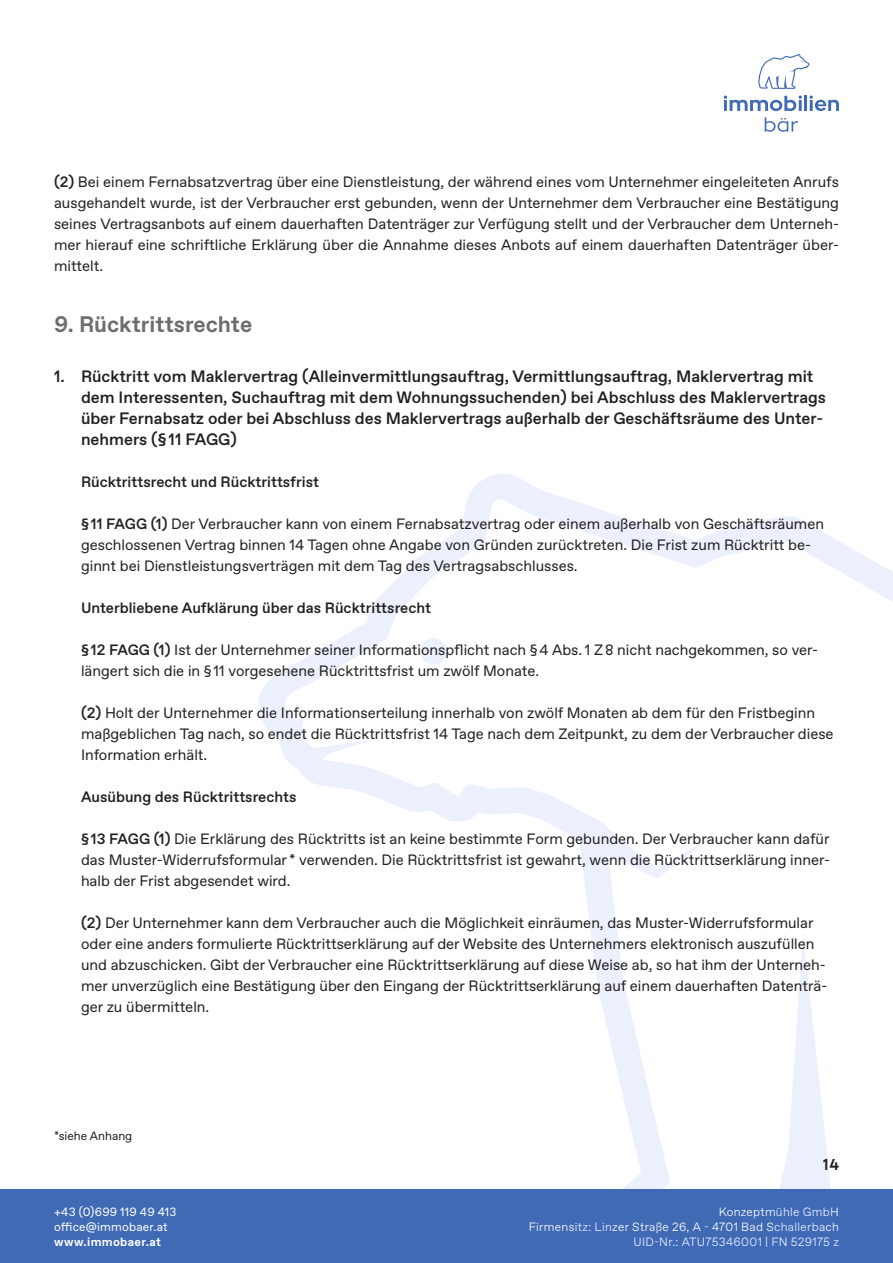
<style>
.page{position:relative;width:893px;height:1263px;background:#fff}
.page>*{position:absolute;margin:0;border:0;box-sizing:border-box;transform-origin:0 0}
.t1{font:700 22.5px "Favorit Pro";color:#6c6d70}
.t2{font:500 16.5px/21px "Favorit Pro";color:#231f20}
.t3{font:15px/21px "Favorit Pro";color:#231f20}
.t4{font:500 15px "Favorit Pro";color:#231f20}
.t5{font:500 15px "Bonn BF";color:#231f20}
.t6{font:300 12px/15px "Favorit Pro";letter-spacing:.025em;color:#fff;text-align:right}
.t7{font:12px "Favorit Pro";letter-spacing:.015em;color:#fff}
.t8{font:700 12px "Favorit Pro";letter-spacing:.03em;color:#fff}
.t9{font:12px "Favorit Pro";color:#231f20}
.s1{font-weight:500}
</style>
<div class="page">
<div style="left:0;top:1190px;width:893px;height:73px;background:#406ab4"></div>
<svg style="left:758px;top:54px;width:52px;height:35px"></svg>
<svg style="left:765px;top:117px;width:33px;height:15px"></svg>
<hr style="left:804px;top:96px;width:3px;height:15px;background:#406ab4">
<svg style="left:809px;top:95px;width:30px;height:16px"></svg>
<svg style="left:724px;top:95px;width:78px;height:16px"></svg>
<svg style="left:257px;top:474px;width:636px;height:716px"></svg>
<div style="left:419px;top:638px;width:28px;height:27px;background:#ecf0fc;border-radius:50%"></div>
<p class="t3" style="left:54px;top:171px;width:786px;text-align:justify"><span class="s1">(2)</span> Bei einem Fernabsatzvertrag über eine Dienstleistung, der während eines vom Unternehmer eingeleiteten Anrufs ausgehandelt wurde, ist der Verbraucher erst gebunden, wenn der Unternehmer dem Verbraucher eine Bestätigung seines Vertragsanbots auf einem dauerhaften Datenträger zur Verfügung stellt und der Verbraucher dem Unterneh&shy;mer hierauf eine schriftliche Erklärung über die Annahme dieses Anbots auf einem dauerhaften Datenträger über&shy;mittelt.</p>
<h1 class="t1" style="left:54px;top:309px;width:200px">9. Rücktrittsrechte</h1>
<p class="t2" style="left:81px;top:366px;width:746px;text-indent:-27px">1. Rücktritt vom Maklervertrag (Alleinvermittlungsauftrag, Vermittlungsauftrag, Maklervertrag mit dem Interessenten, Suchauftrag mit dem Wohnungssuchenden) bei Abschluss des Maklervertrags über Fernabsatz oder bei Abschluss des Maklervertrags außerhalb der Geschäftsräume des Unter&shy;nehmers (§ 11 FAGG)</p>
<p class="t4" style="left:81px;top:472px;width:239px">Rücktrittsrecht und Rücktrittsfrist</p>
<p class="t3" style="left:81px;top:513px;width:745px"><span class="s1">§ 11 FAGG (1)</span> Der Verbraucher kann von einem Fernabsatzvertrag oder einem außerhalb von Geschäftsräumen geschlossenen Vertrag binnen 14 Tagen ohne Angabe von Gründen zurücktreten. Die Frist zum Rücktritt be&shy;ginnt bei Dienstleistungsverträgen mit dem Tag des Vertragsabschlusses.</p>
<p class="t4" style="left:81px;top:598px;width:352px">Unterbliebene Aufklärung über das Rücktrittsrecht</p>
<p class="t3" style="left:81px;top:639px;width:739px"><span class="s1">§ 12 FAGG (1)</span> Ist der Unternehmer seiner Informationspflicht nach § 4 Abs. 1 Z 8 nicht nachgekommen, so ver&shy;längert sich die in § 11 vorgesehene Rücktrittsfrist um zwölf Monate.</p>
<p class="t3" style="left:81px;top:702px;width:754px"><span class="s1">(2)</span> Holt der Unternehmer die Informationserteilung innerhalb von zwölf Monaten ab dem für den Fristbeginn maßgeblichen Tag nach, so endet die Rücktrittsfrist 14 Tage nach dem Zeitpunkt, zu dem der Verbraucher diese<br>Information erhält.</p>
<p class="t4" style="left:81px;top:787px;width:217px">Ausübung des Rücktrittsrechts</p>
<p class="t3" style="left:81px;top:828px;width:750px;text-align:justify"><span class="s1">§ 13 FAGG (1)</span> Die Erklärung des Rücktritts ist an keine bestimmte Form gebunden. Der Verbraucher kann dafür das Muster-Widerrufsformular * verwenden. Die Rücktrittsfrist ist gewahrt, wenn die Rücktrittserklärung inner&shy;halb der Frist abgesendet wird.</p>
<p class="t3" style="left:81px;top:912px;width:748px"><span class="s1">(2)</span> Der Unternehmer kann dem Verbraucher auch die Möglichkeit einräumen, das Muster-Widerrufsformular oder eine anders formulierte Rücktrittserklärung auf der Website des Unternehmers elektronisch auszufüllen und abzuschicken. Gibt der Verbraucher eine Rücktrittserklärung auf diese Weise ab, so hat ihm der Unterneh&shy;mer unverzüglich eine Bestätigung über den Eingang der Rücktrittserklärung auf einem dauerhaften Datenträ&shy;ger zu übermitteln.</p>
<p class="t9" style="left:54px;top:1128px;width:80px">*siehe Anhang</p>
<p class="t7" style="left:54px;top:1203px;width:124px">+43 (0)699 119 49 413</p>
<p class="t7" style="left:54px;top:1218px;width:115px">office@immobaer.at</p>
<p class="t8" style="left:54px;top:1233px;width:109px">www.immobaer.at</p>
<p class="t5" style="left:823px;top:1154px;width:17px">14</p>
<p class="t6" style="left:529px;top:1204px;width:312px">Konzeptmühle GmbH<br>Firmensitz: Linzer Straße 26, A - 4701 Bad Schallerbach<br>UID-Nr.: ATU75346001 | FN 529175 z</p>
</div>
